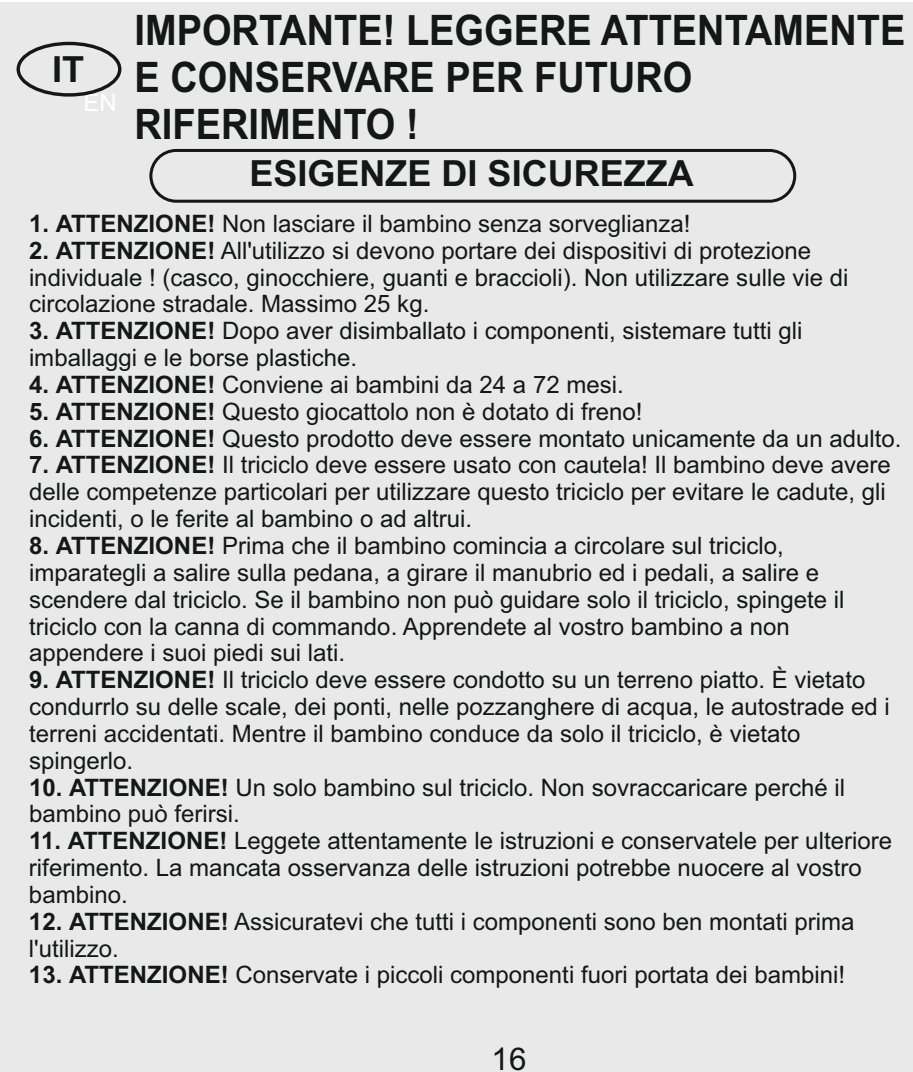
<style>
.page{position:relative;width:913px;height:1072px;background:#fff}
.page>*{position:absolute;margin:0;border:0;box-sizing:border-box;transform-origin:0 0}
.t1{font:700 42px/46.8px "Arial";color:#151616;scale:.9 1}
.t2{font:700 36px "Arial";color:#151616}
.t3{font:31.2px "Arial";color:#151616}
.t4{font:24px/26.7px "Arial";color:#151616}
.t5{font:24px "Arial";color:#fff}
.s1{font-weight:700}
</style>
<div class="page">
<div style="left:0;top:2px;width:912px;height:1069px;background:#e9e9e9"></div>
<div style="left:17px;top:42px;width:104px;height:55px;border:3px solid #151616;border-radius:50%"></div>
<div style="left:149px;top:149px;width:647px;height:54px;border:3px solid #151616;border-radius:25px"></div>
<h2 class="t2" style="left:52px;top:56px;width:34px">IT</h2>
<p class="t5" style="left:84px;top:93px;width:35px">ЕN</p>
<h1 class="t1" style="left:134px;top:11px;width:858px">IMPORTANTE! LEGGERE ATTENTAMENTE<br>E CONSERVARE PER FUTURO<br>RIFERIMENTO !</h1>
<h2 class="t2" style="left:249px;top:160px;width:446px">ESIGENZE DI SICUREZZA</h2>
<p class="t4" style="left:29px;top:212px;width:663px"><span class="s1">1. ATTENZIONE!</span> Non lasciare il bambino senza sorveglianza!</p>
<p class="t4" style="left:29px;top:239px;width:820px"><span class="s1">2. ATTENZIONE!</span> All'utilizzo si devono portare dei dispositivi di protezione individuale ! (casco, ginocchiere, guanti e braccioli). Non utilizzare sulle vie di circolazione stradale. Massimo 25 kg.</p>
<p class="t4" style="left:29px;top:319px;width:775px"><span class="s1">3. ATTENZIONE!</span> Dopo aver disimballato i componenti, sistemare tutti gli imballaggi e le borse plastiche.</p>
<p class="t4" style="left:29px;top:373px;width:596px"><span class="s1">4. ATTENZIONE!</span> Conviene ai bambini da 24 a 72 mesi.</p>
<p class="t4" style="left:29px;top:400px;width:615px"><span class="s1">5. ATTENZIONE!</span> Questo giocattolo non è dotato di freno!</p>
<p class="t4" style="left:29px;top:427px;width:873px"><span class="s1">6. ATTENZIONE!</span> Questo prodotto deve essere montato unicamente da un adulto.</p>
<p class="t4" style="left:29px;top:453px;width:863px"><span class="s1">7. ATTENZIONE!</span> Il triciclo deve essere usato con cautela! Il bambino deve avere delle competenze particolari per utilizzare questo triciclo per evitare le cadute, gli incidenti, o le ferite al bambino o ad altrui.</p>
<p class="t4" style="left:29px;top:534px;width:816px"><span class="s1">8. ATTENZIONE!</span> Prima che il bambino comincia a circolare sul triciclo, imparategli a salire sulla pedana, a girare il manubrio ed i pedali, a salire e scendere dal triciclo. Se il bambino non può guidare solo il triciclo, spingete il triciclo con la canna di commando. Apprendete al vostro bambino a non appendere i suoi piedi sui lati.</p>
<p class="t4" style="left:29px;top:668px;width:862px"><span class="s1">9. ATTENZIONE!</span> Il triciclo deve essere condotto su un terreno piatto. È vietato condurrlo su delle scale, dei ponti, nelle pozzanghere di acqua, le autostrade ed i terreni accidentati. Mentre il bambino conduce da solo il triciclo, è vietato spingerlo.</p>
<p class="t4" style="left:29px;top:775px;width:817px"><span class="s1">10. ATTENZIONE!</span> Un solo bambino sul triciclo. Non sovraccaricare perché il bambino può ferirsi.</p>
<p class="t4" style="left:29px;top:829px;width:864px"><span class="s1">11. ATTENZIONE!</span> Leggete attentamente le istruzioni e conservatele per ulteriore riferimento. La mancata osservanza delle istruzioni potrebbe nuocere al vostro bambino.</p>
<p class="t4" style="left:29px;top:909px;width:827px"><span class="s1">12. ATTENZIONE!</span> Assicuratevi che tutti i componenti sono ben montati prima l'utilizzo.</p>
<p class="t4" style="left:29px;top:963px;width:817px"><span class="s1">13. ATTENZIONE!</span> Conservate i piccoli componenti fuori portata dei bambini!</p>
<h3 class="t3" style="left:491px;top:1046px;width:36px">16</h3>
</div>
